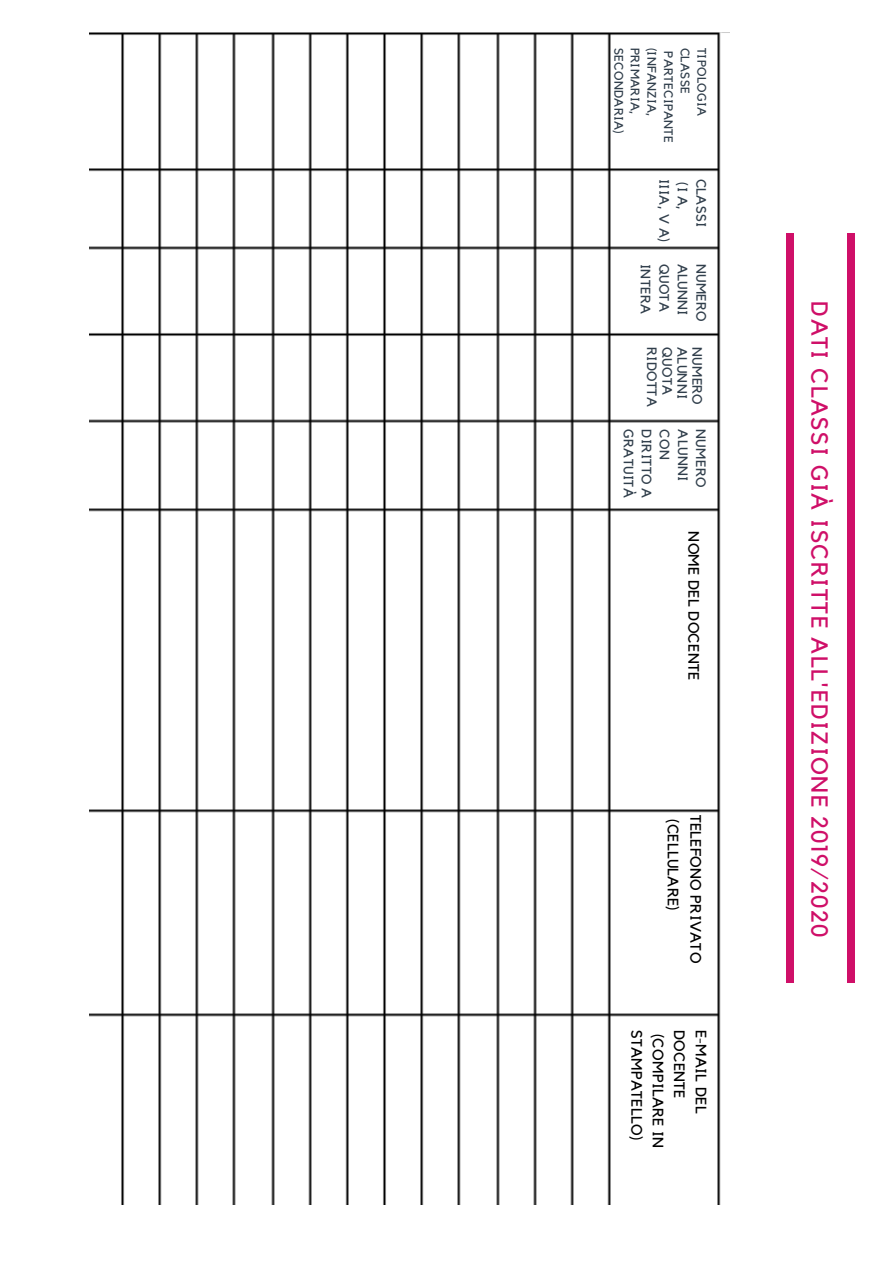
<style>
.page{position:relative;width:894px;height:1264px;background:#fff}
.page>*{position:absolute;margin:0;border:0;box-sizing:border-box;transform-origin:0 0}
.t1{font:23.25px "Kollektif";letter-spacing:.06em;color:#cf0f68}
.t2{font:15px/21.5px "Kollektif";letter-spacing:.02em;color:#000}
.t3{font:13.5px/18px "Kollektif";letter-spacing:.02em;color:#313f4c}
.t4{font:12.3px/16.6px "Kollektif";letter-spacing:.02em;color:#313f4c}
</style>
<div class="page">
<div style="left:847px;top:233px;width:7px;height:749px;background:#cf0f68"></div>
<div style="left:786px;top:233px;width:7px;height:749px;background:#cf0f68"></div>
<img style="left:89px;top:32px;width:640px;height:1171px">
<p class="t4" style="left:709px;top:48px;width:97px;rotate:90deg">TIPOLOGIA<br>CLASSE<br>PARTECIPANTE (INFANZIA,<br>PRIMARIA,<br>SECONDARIA)</p>
<p class="t3" style="left:709px;top:179px;width:65px;rotate:90deg">CLASSI<br>(I A,<br>IIIA, V A)</p>
<p class="t3" style="left:709px;top:264px;width:59px;line-height:18.6px;rotate:90deg">NUMERO<br>ALUNNI<br>QUOTA<br>INTERA</p>
<p class="t3" style="left:704px;top:347px;width:61px;line-height:15.1px;rotate:90deg">NUMERO<br>ALUNNI<br>QUOTA<br>RIDOTTA</p>
<p class="t3" style="left:709px;top:429px;width:70px;rotate:90deg">NUMERO<br>ALUNNI<br>CON<br>DIRITTO A<br>GRATUITÀ</p>
<p class="t2" style="left:703px;top:531px;width:150px;rotate:90deg">NOME DEL DOCENTE</p>
<p class="t2" style="left:706px;top:814px;width:150px;line-height:22.5px;rotate:90deg">TELEFONO PRIVATO (CELLULARE)</p>
<p class="t2" style="left:710px;top:1029px;width:120px;rotate:90deg">E-MAIL DEL<br>DOCENTE (COMPILARE IN<br>STAMPATELLO)</p>
<h1 class="t1" style="left:830px;top:301px;width:637px;rotate:90deg">DATI CLASSI GIÀ ISCRITTE ALL'EDIZIONE 2019/2020</h1>
</div>
